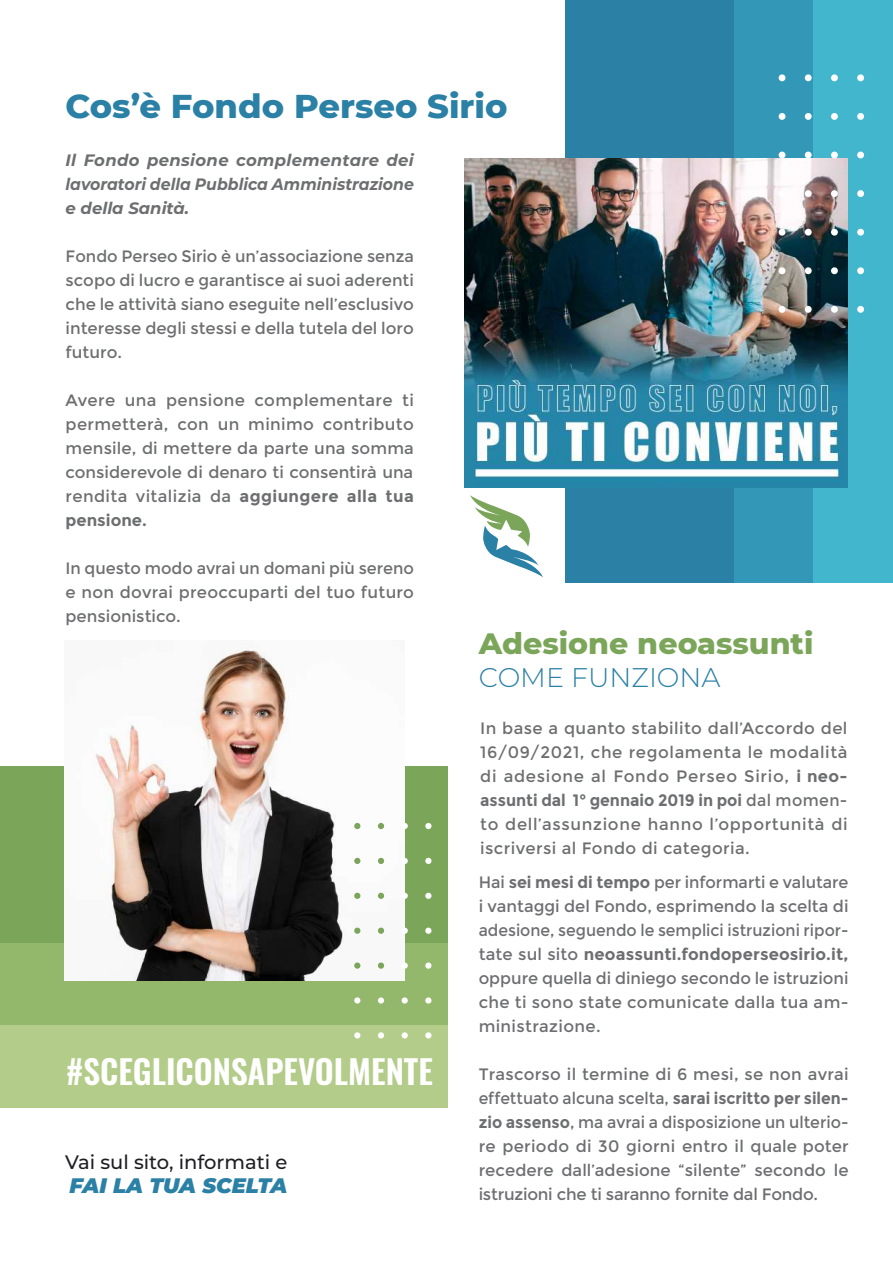
<style>
.page{position:relative;width:893px;height:1263px;background:#fff}
.page>*{position:absolute;margin:0;border:0;box-sizing:border-box;transform-origin:0 0}
.t1{font:800 33.75px "Montserrat";color:#2b80a6}
.t2{font:600 33px "Oswald";color:#fff}
.t3{font:800 30px "Montserrat";color:#7ba65a}
.t4{font:300 27px "Montserrat";color:#2b80a6}
.t5{font:italic 900 21px "Montserrat";letter-spacing:-.005em;color:#2b80a6}
.t6{font:500 19.5px "Montserrat";color:#1e1f23}
.t7{font:16.5px/24px "Montserrat";letter-spacing:.005em;color:#6d6e70;text-align:justify}
.t8{font:italic 700 16.5px/24px "Montserrat";color:#6d6e70;text-align:justify}
.s1{font-weight:700}
</style>
<div class="page">
<div style="left:0;top:767px;width:447px;height:341px;background:#7ba65a"></div>
<div style="left:0;top:943px;width:447px;height:165px;background:#93b76b"></div>
<div style="left:0;top:1026px;width:447px;height:82px;background:#b3cc8a"></div>
<div style="left:565px;top:0;width:328px;height:583px;background:#2b80a6"></div>
<div style="left:735px;top:0;width:158px;height:583px;background:#3398b7"></div>
<div style="left:814px;top:0;width:79px;height:583px;background:#42b6cc"></div>
<img style="left:65px;top:647px;width:340px;height:333px">
<img style="left:464px;top:158px;width:383px;height:330px">
<svg style="left:354px;top:823px;width:6px;height:6px"></svg>
<svg style="left:354px;top:858px;width:6px;height:6px"></svg>
<svg style="left:354px;top:893px;width:6px;height:6px"></svg>
<div style="left:354px;top:927px;width:6px;height:7px;background:#7ba65a;border-radius:50%"></div>
<div style="left:354px;top:962px;width:6px;height:7px;background:#7ba65a;border-radius:50%"></div>
<svg style="left:354px;top:997px;width:6px;height:6px"></svg>
<svg style="left:354px;top:1032px;width:6px;height:6px"></svg>
<svg style="left:378px;top:823px;width:6px;height:6px"></svg>
<svg style="left:378px;top:858px;width:6px;height:6px"></svg>
<svg style="left:378px;top:893px;width:6px;height:6px"></svg>
<div style="left:378px;top:927px;width:6px;height:7px;background:#7ba65a;border-radius:50%"></div>
<div style="left:378px;top:962px;width:6px;height:7px;background:#7ba65a;border-radius:50%"></div>
<svg style="left:378px;top:997px;width:6px;height:6px"></svg>
<svg style="left:378px;top:1032px;width:6px;height:6px"></svg>
<svg style="left:402px;top:823px;width:6px;height:6px"></svg>
<svg style="left:402px;top:858px;width:6px;height:6px"></svg>
<svg style="left:402px;top:893px;width:6px;height:6px"></svg>
<div style="left:402px;top:927px;width:6px;height:7px;background:#fff;border-radius:50%"></div>
<div style="left:402px;top:962px;width:6px;height:7px;background:#fff;border-radius:50%"></div>
<svg style="left:402px;top:997px;width:6px;height:6px"></svg>
<svg style="left:402px;top:1032px;width:6px;height:6px"></svg>
<svg style="left:425px;top:823px;width:6px;height:6px"></svg>
<svg style="left:425px;top:858px;width:6px;height:6px"></svg>
<svg style="left:425px;top:893px;width:6px;height:6px"></svg>
<div style="left:425px;top:927px;width:6px;height:7px;background:#fff;border-radius:50%"></div>
<div style="left:425px;top:962px;width:6px;height:7px;background:#fff;border-radius:50%"></div>
<svg style="left:425px;top:997px;width:6px;height:6px"></svg>
<svg style="left:425px;top:1032px;width:6px;height:6px"></svg>
<div style="left:779px;top:74px;width:6px;height:7px;background:#fff;border-radius:50%"></div>
<div style="left:779px;top:113px;width:6px;height:7px;background:#fff;border-radius:50%"></div>
<svg style="left:779px;top:152px;width:6px;height:6px"></svg>
<div style="left:779px;top:190px;width:6px;height:7px;background:#fff;border-radius:50%"></div>
<div style="left:779px;top:229px;width:6px;height:7px;background:#fff;border-radius:50%"></div>
<div style="left:779px;top:267px;width:6px;height:7px;background:#fff;border-radius:50%"></div>
<div style="left:779px;top:306px;width:6px;height:7px;background:#fff;border-radius:50%"></div>
<div style="left:805px;top:74px;width:7px;height:7px;background:#fff;border-radius:50%"></div>
<div style="left:805px;top:113px;width:7px;height:7px;background:#fff;border-radius:50%"></div>
<div style="left:805px;top:152px;width:7px;height:6px;background:#fff;border-radius:50%"></div>
<div style="left:805px;top:190px;width:7px;height:7px;background:#fff;border-radius:50%"></div>
<div style="left:805px;top:229px;width:7px;height:7px;background:#fff;border-radius:50%"></div>
<div style="left:805px;top:267px;width:7px;height:7px;background:#fff;border-radius:50%"></div>
<div style="left:805px;top:306px;width:7px;height:7px;background:#fff;border-radius:50%"></div>
<div style="left:831px;top:74px;width:7px;height:7px;background:#fff;border-radius:50%"></div>
<div style="left:831px;top:113px;width:7px;height:7px;background:#fff;border-radius:50%"></div>
<div style="left:831px;top:152px;width:7px;height:6px;background:#fff;border-radius:50%"></div>
<div style="left:831px;top:190px;width:7px;height:7px;background:#fff;border-radius:50%"></div>
<div style="left:831px;top:229px;width:7px;height:7px;background:#fff;border-radius:50%"></div>
<div style="left:831px;top:267px;width:7px;height:7px;background:#fff;border-radius:50%"></div>
<div style="left:831px;top:306px;width:7px;height:7px;background:#fff;border-radius:50%"></div>
<div style="left:857px;top:74px;width:7px;height:7px;background:#fff;border-radius:50%"></div>
<div style="left:857px;top:113px;width:7px;height:7px;background:#fff;border-radius:50%"></div>
<div style="left:857px;top:152px;width:7px;height:6px;background:#fff;border-radius:50%"></div>
<div style="left:857px;top:190px;width:7px;height:7px;background:#fff;border-radius:50%"></div>
<div style="left:857px;top:229px;width:7px;height:7px;background:#fff;border-radius:50%"></div>
<div style="left:857px;top:267px;width:7px;height:7px;background:#fff;border-radius:50%"></div>
<div style="left:857px;top:306px;width:7px;height:7px;background:#fff;border-radius:50%"></div>
<svg style="left:470px;top:495px;width:73px;height:82px"></svg>
<h1 class="t1" style="left:66px;top:82px;width:443px">Cos’è Fondo Perseo Sirio</h1>
<p class="t8" style="left:66px;top:147px;width:350px">Il Fondo pensione complementare dei lavoratori della Pubblica Amministrazione e della Sanità.</p>
<p class="t7" style="left:66px;top:245px;width:350px">Fondo Perseo Sirio è un’associazione senza scopo di lucro e garantisce ai suoi aderenti che le attività siano eseguite nell’esclusivo interesse degli stessi e della tutela del loro futuro.</p>
<p class="t7" style="left:66px;top:389px;width:350px">Avere una pensione complementare ti permetterà, con un minimo contributo mensile, di mettere da parte una somma considerevole di denaro ti consentirà una rendita vitalizia da <span class="s1">aggiungere alla tua pensione.</span></p>
<p class="t7" style="left:66px;top:557px;width:350px">In questo modo avrai un domani più sereno e non dovrai preoccuparti del tuo futuro pensionistico.</p>
<h2 class="t2" style="left:66px;top:1054px;width:368px">#SCEGLICONSAPEVOLMENTE</h2>
<p class="t6" style="left:65px;top:1148px;width:224px">Vai sul sito, informati e</p>
<p class="t5" style="left:70px;top:1169px;width:219px">FAI LA TUA SCELTA</p>
<h3 class="t3" style="left:479px;top:622px;width:336px">Adesione neoassunti</h3>
<h3 class="t4" style="left:479px;top:659px;width:243px">COME FUNZIONA</h3>
<p class="t7" style="left:480px;top:716px;width:369px">In base a quanto stabilito dall’Accordo del 16/09/2021, che regolamenta le modalità di adesione al Fondo Perseo Sirio, <span class="s1">i neo&shy;assunti dal 1° gennaio 2019 in poi</span> dal momen&shy;to dell’assunzione hanno l’opportunità di iscriversi al Fondo di categoria.</p>
<p class="t7" style="left:479px;top:870px;width:371px">Hai <span class="s1">sei mesi di tempo</span> per informarti e valutare i vantaggi del Fondo, esprimendo la scelta di adesione, seguendo le semplici istruzioni ripor&shy;tate sul sito <span class="s1">neoassunti.fondoperseosirio.it, </span>oppure quella di diniego secondo le istruzioni che ti sono state comunicate dalla tua am&shy;ministrazione.</p>
<p class="t7" style="left:479px;top:1062px;width:371px">Trascorso il termine di 6 mesi, se non avrai effettuato alcuna scelta, <span class="s1">sarai iscritto per silen&shy;zio assenso</span>, ma avrai a disposizione un ulterio&shy;re periodo di 30 giorni entro il quale poter recedere dall’adesione “silente” secondo le istruzioni che ti saranno fornite dal Fondo.</p>
</div>
